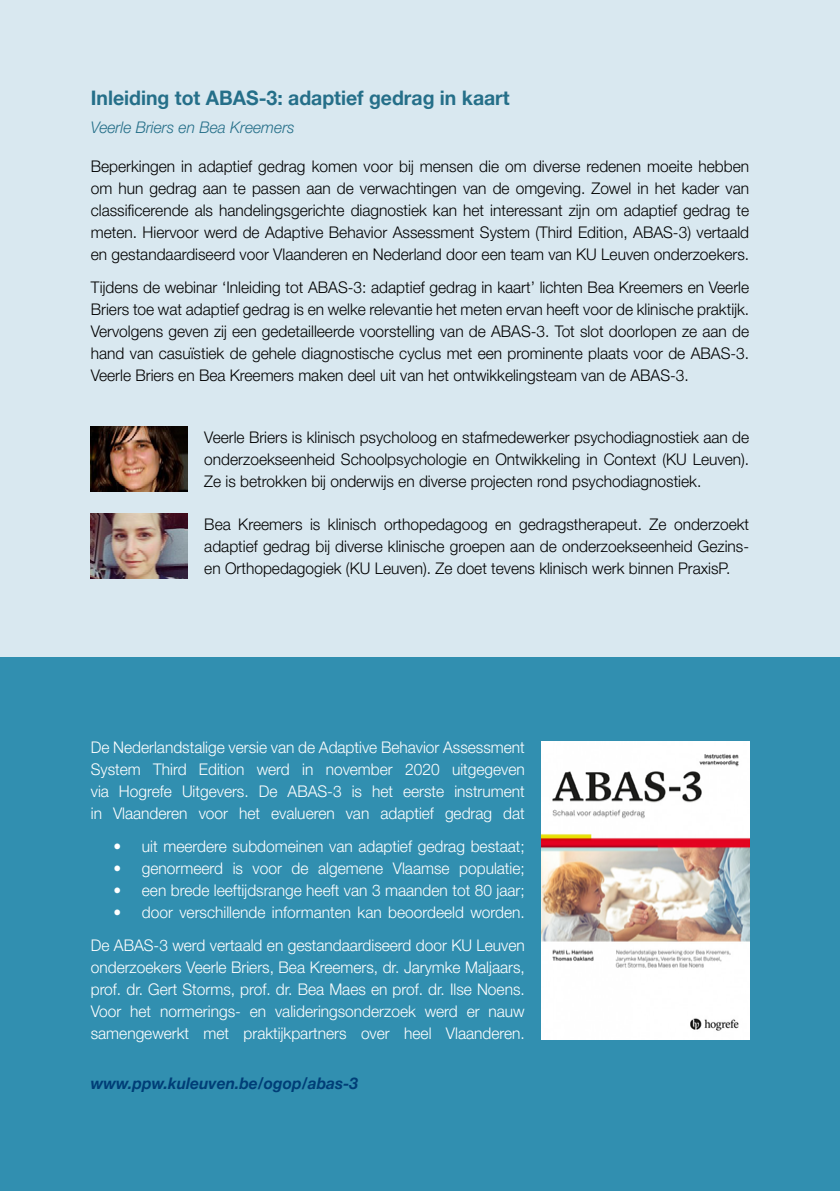
<style>
.page{position:relative;width:840px;height:1191px;background:#fff}
.page>*{position:absolute;margin:0;border:0;box-sizing:border-box;transform-origin:0 0}
.t1{font:700 20px "Helvetica Neue LT Pro";color:#256f89}
.t2{font:300 16px/22px "Helvetica Neue LT Pro";color:#000;text-align:justify}
.t3{font:300 16px/22px "Helvetica Neue LT Pro";color:#fff;text-align:justify}
.t4{font:italic 700 16px "Helvetica Neue LT Pro";color:#003e77}
.t5{font:italic 300 16px "Helvetica Neue LT Pro";color:#256f89}
</style>
<div class="page">
<div style="left:0;top:0;width:839px;height:1191px;background:#d9e8f0"></div>
<div style="left:0;top:657px;width:839px;height:534px;background:#318fb0"></div>
<img style="left:91px;top:514px;width:96px;height:64px">
<img style="left:91px;top:427px;width:96px;height:64px">
<img style="left:541px;top:741px;width:207px;height:298px">
<hr style="left:839px;top:836px;width:1px;height:355px;background:#318fb0">
<hr style="left:839px;top:354px;width:1px;height:482px;background:#f9b234">
<p class="t1" style="left:91px;top:86px;width:420px">Inleiding tot ABAS-3: adaptief gedrag in kaart</p>
<p class="t5" style="left:91px;top:117px;width:205px">Veerle Briers en Bea Kreemers</p>
<p class="t2" style="left:91px;top:155px;width:659px">Beperkingen in adaptief gedrag komen voor bij mensen die om diverse redenen moeite hebben om hun gedrag aan te passen aan de verwachtingen van de omgeving. Zowel in het kader van classificerende als handelingsgerichte diagnostiek kan het interessant zijn om adaptief gedrag te meten. Hiervoor werd de Adaptive Behavior Assessment System (Third Edition, ABAS-3) vertaald en gestandaardiseerd voor Vlaanderen en Nederland door een team van KU Leuven onderzoekers.</p>
<p class="t2" style="left:91px;top:276px;width:659px">Tijdens de webinar ‘Inleiding tot ABAS-3: adaptief gedrag in kaart’ lichten Bea Kreemers en Veerle Briers toe wat adaptief gedrag is en welke relevantie het meten ervan heeft voor de klinische praktijk.<br>Vervolgens geven zij een gedetailleerde voorstelling van de ABAS-3. Tot slot doorlopen ze aan de hand van casuïstiek de gehele diagnostische cyclus met een prominente plaats voor de ABAS-3.<br>Veerle Briers en Bea Kreemers maken deel uit van het ontwikkelingsteam van de ABAS-3.</p>
<p class="t2" style="left:204px;top:426px;width:546px">Veerle Briers is klinisch psycholoog en stafmedewerker psychodiagnostiek aan de onderzoekseenheid Schoolpsychologie en Ontwikkeling in Context (KU Leuven).<br>Ze is betrokken bij onderwijs en diverse projecten rond psychodiagnostiek.</p>
<p class="t2" style="left:204px;top:512px;width:546px">Bea Kreemers is klinisch orthopedagoog en gedragstherapeut. Ze onderzoekt adaptief gedrag bij diverse klinische groepen aan de onderzoekseenheid Gezins&shy;en Orthopedagogiek (KU Leuven). Ze doet tevens klinisch werk binnen PraxisP.</p>
<p class="t3" style="left:91px;top:735px;width:435px">De Nederlandstalige versie van de Adaptive Behavior Assessment System Third Edition werd in november 2020 uitgegeven via Hogrefe Uitgevers. De ABAS-3 is het eerste instrument in Vlaanderen voor het evalueren van adaptief gedrag dat</p>
<p class="t3" style="left:113px;top:835px;width:412px">• uit meerdere subdomeinen van adaptief gedrag bestaat;</p>
<p class="t3" style="left:113px;top:857px;width:412px">• genormeerd is voor de algemene Vlaamse populatie;</p>
<p class="t3" style="left:113px;top:879px;width:412px">• een brede leeftijdsrange heeft van 3 maanden tot 80 jaar;</p>
<p class="t3" style="left:91px;top:895px;width:435px;line-height:33.4px;text-align:right">• door verschillende informanten kan beoordeeld worden.<br>De ABAS-3 werd vertaald en gestandaardiseerd door KU Leuven</p>
<p class="t3" style="left:91px;top:956px;width:435px">onderzoekers Veerle Briers, Bea Kreemers, dr. Jarymke Maljaars, prof. dr. Gert Storms, prof. dr. Bea Maes en prof. dr. Ilse Noens.<br>Voor het normerings- en valideringsonderzoek werd er nauw samengewerkt met praktijkpartners over heel Vlaanderen.</p>
<p class="t4" style="left:91px;top:1073px;width:269px">www.ppw.kuleuven.be/ogop/abas-3</p>
</div>
